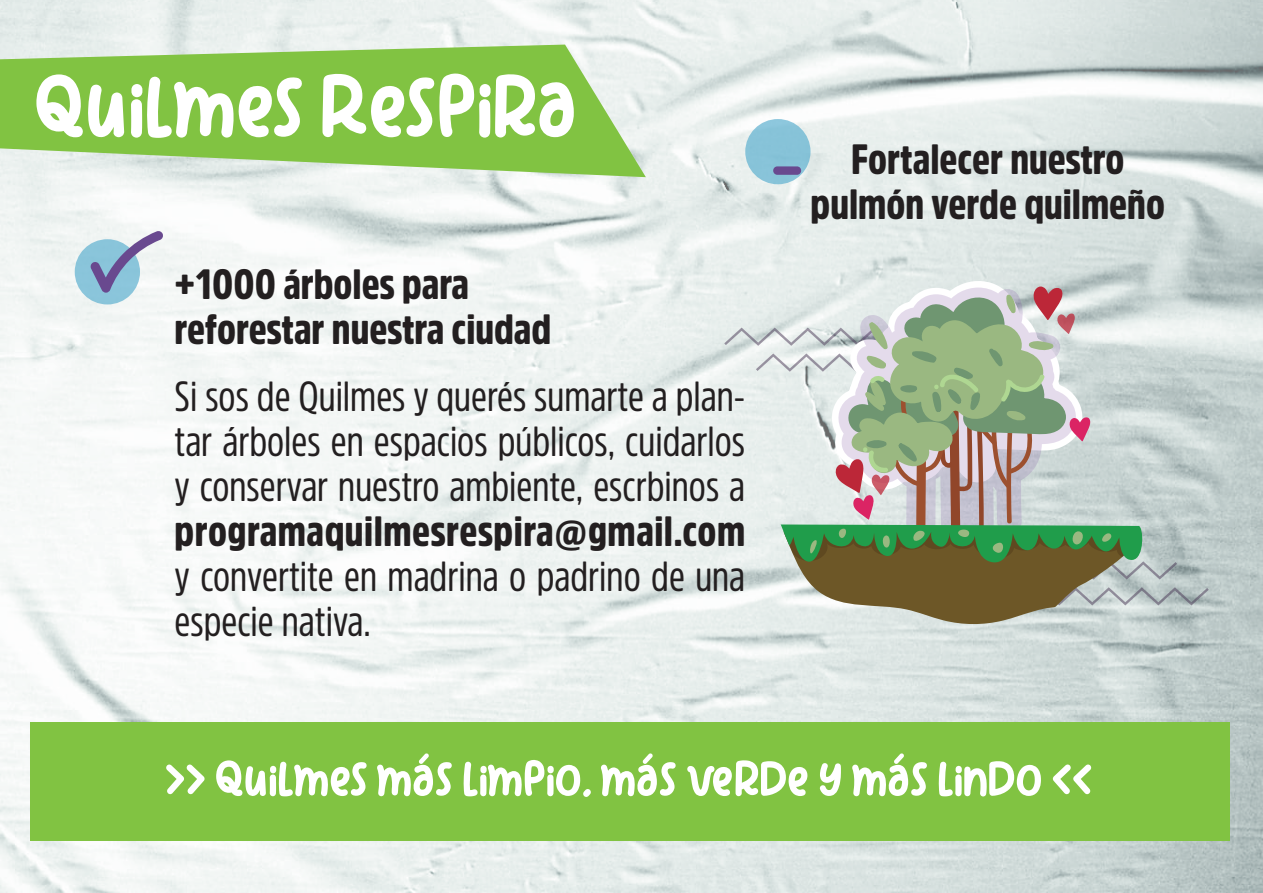
<style>
.page{position:relative;width:1263px;height:893px;background:#fff}
.page>*{position:absolute;margin:0;border:0;box-sizing:border-box;transform-origin:0 0}
.t1{font:90px "Sweet Cupcake Demo";color:#fff}
.t2{font:67.5px "Sweet Cupcake Demo";color:#69498f}
.t3{font:51px "Sweet Cupcake Demo";color:#fff}
.t4{font:42px/45px "Amsi Pro Cond";color:#231f20;text-align:justify}
.t5{font:900 42px/45px "Amsi Pro Cond";color:#231f20}
</style>
<div class="page">
<img style="left:0;top:0;width:1263px;height:893px">
<div style="left:30px;top:722px;width:1200px;height:119px;background:#81c342"></div>
<svg style="left:0;top:45px;width:646px;height:132px;background:#97cc66"></svg>
<div style="left:75px;top:239px;width:65px;height:65px;background:#8ac5da;border-radius:50%"></div>
<svg style="left:90px;top:230px;width:74px;height:63px"></svg>
<div style="left:745px;top:119px;width:65px;height:65px;background:#87c3d8;border-radius:50%"></div>
<svg style="left:724px;top:223px;width:485px;height:402px;background:#bbc4b6"></svg>
<h1 class="t1" style="left:36px;top:56px;width:544px">Quilmes Respira</h1>
<p class="t5" style="left:175px;top:261px;width:378px">+1000 árboles para reforestar nuestra ciudad</p>
<p class="t4" style="left:175px;top:373px;width:572px">Si sos de Quilmes y querés sumarte a plan&shy;tar árboles en espacios públicos, cuidarlos y conservar nuestro ambiente, escrbinos a</p>
<p class="t5" style="left:175px;top:508px;width:572px">programaquilmesrespira@gmail.com</p>
<p class="t4" style="left:175px;top:553px;width:572px">y convertite en madrina o padrino de una especie nativa.</p>
<h2 class="t2" style="left:772px;top:133px;width:36px">-</h2>
<p class="t5" style="left:811px;top:135px;width:356px;text-align:center">Fortalecer nuestro pulmón verde quilmeño</p>
<p class="t3" style="left:166px;top:750px;width:929px">&gt;&gt; Quilmes más limpio, más verde y más lindo &lt;&lt;</p>
</div>
